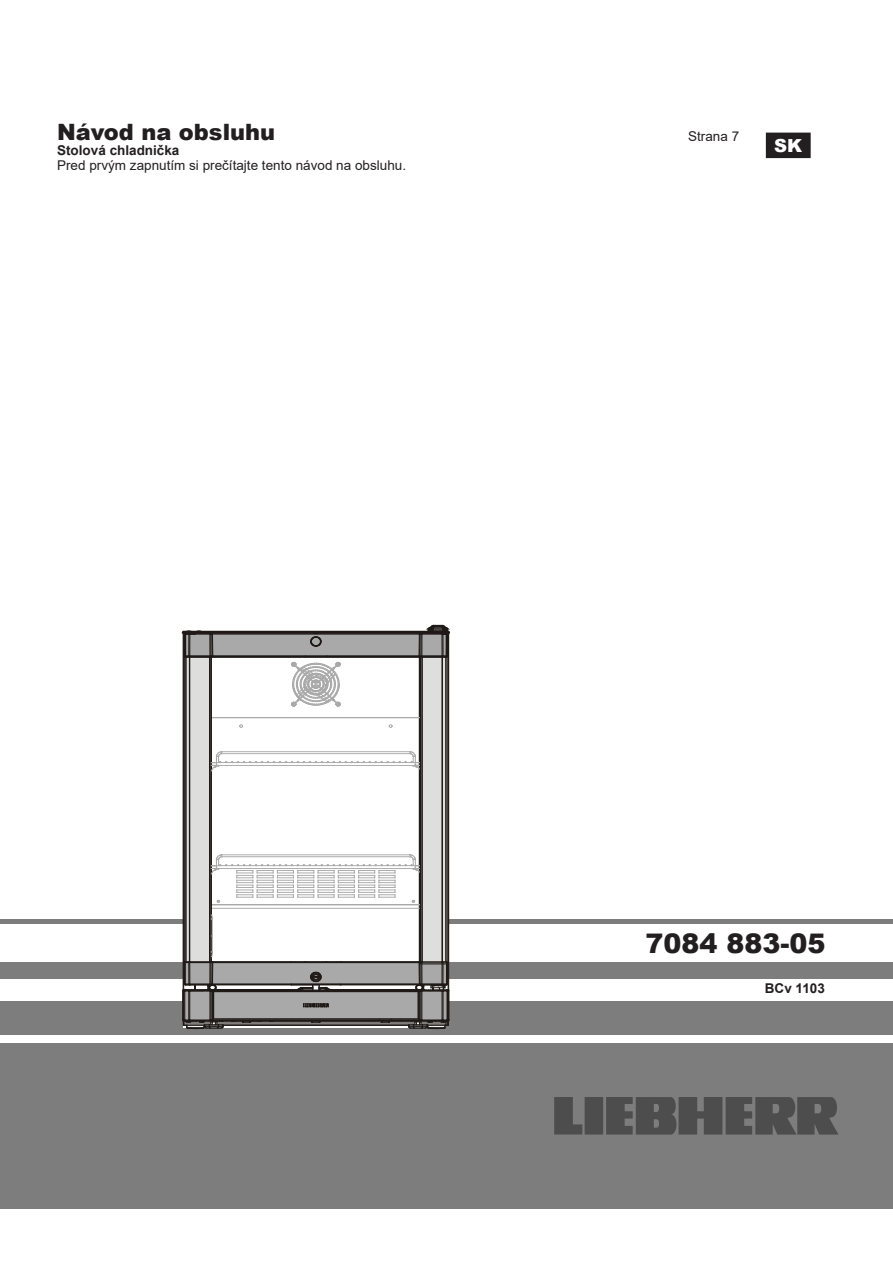
<style>
.page{position:relative;width:893px;height:1263px;background:#fff}
.page>*{position:absolute;margin:0;border:0;box-sizing:border-box;transform-origin:0 0}
.Titel_18{font:900 27px "Arial";color:#231f20}
.Titel_15{font:900 22.5px "Arial";color:#231f20}
.t1{font:900 18px "Arial";color:#fff}
.TEXT{font:13.5px "Arial";color:#231f20}
.TEXT_Fett{font:700 13.5px "Arial";color:#231f20}
.TEXT-2{font:700 13.5px "Arial";color:#231f20}
</style>
<div class="page">
<div style="left:0;top:1043px;width:893px;height:166px;background:#7d7d7d"></div>
<svg style="left:554px;top:1097px;width:284px;height:37px"></svg>
<div style="left:0;top:1000px;width:893px;height:34px;background:#7d7d7d"></div>
<div style="left:0;top:962px;width:893px;height:17px;background:#7d7d7d"></div>
<hr style="left:0;top:920px;width:893px;height:4px;background:#7d7d7d">
<svg style="left:182px;top:625px;width:268px;height:404px"></svg>
<div style="left:183px;top:990px;width:265px;height:35px;border:1px solid #1f1a17"></div>
<div style="left:767px;top:133px;width:43px;height:24px;background:#231f20"></div>
<div style="left:766px;top:133px;width:45px;height:25px;border:2px solid #231f20"></div>
<p class="Titel_15" style="left:57px;top:116px;width:220px">Návod na obsluhu</p>
<p class="TEXT_Fett" style="left:57px;top:141px;width:124px">Stolová chladnička</p>
<p class="TEXT" style="left:57px;top:156px;width:350px">Pred prvým zapnutím si prečítajte tento návod na obsluhu.</p>
<p class="TEXT" style="left:688px;top:127px;width:53px">Strana 7</p>
<p class="t1" style="left:774px;top:132px;width:29px">SK</p>
<p class="Titel_18" style="left:645px;top:923px;width:182px">7084 883-05</p>
<p class="TEXT-2" style="left:765px;top:979px;width:62px">BCv 1103</p>
</div>
